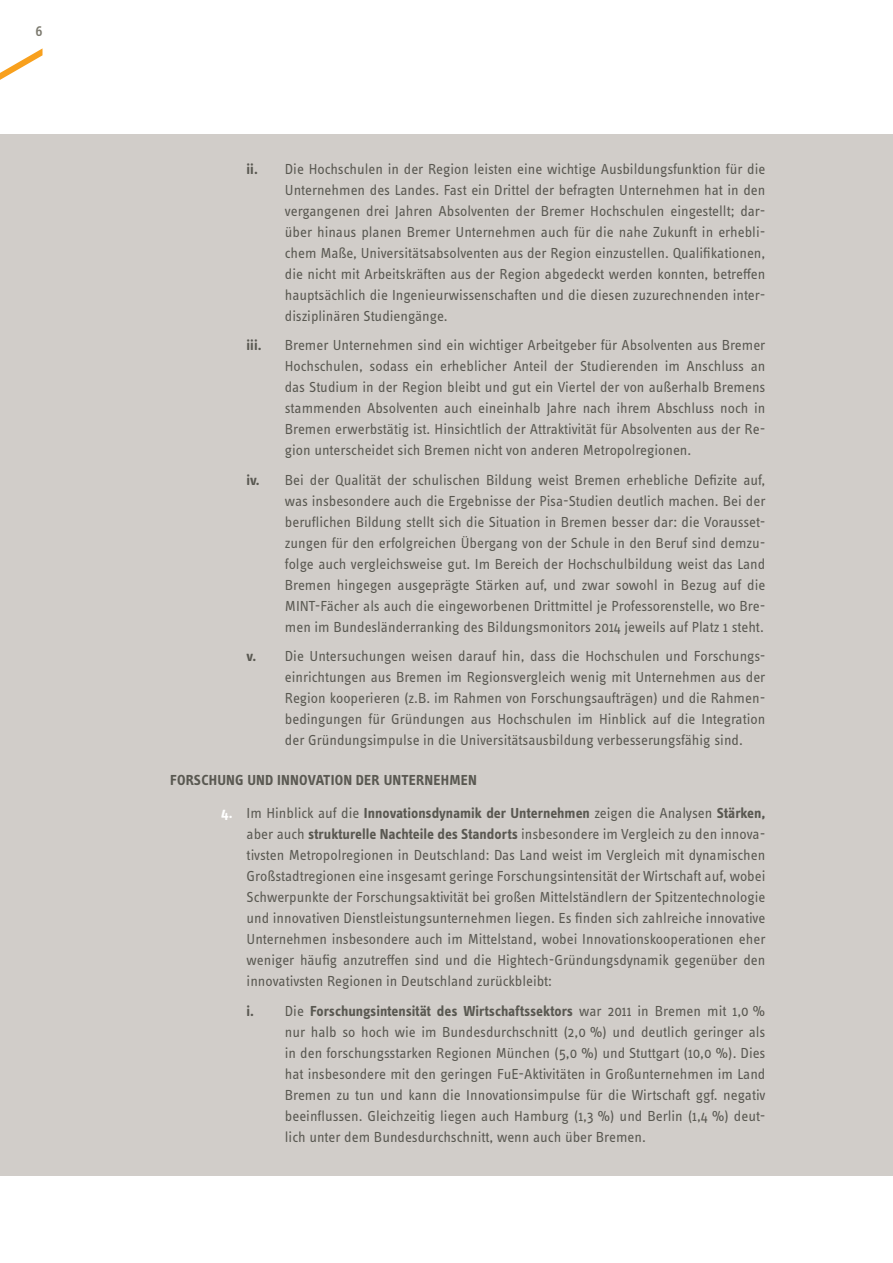
<style>
.page{position:relative;width:893px;height:1263px;background:#fff}
.page>*{position:absolute;margin:0;border:0;box-sizing:border-box;transform-origin:0 0}
.t1{font:15px/21px "Info OT Text";color:#595851;text-align:justify}
.t2{font:700 15px "Info OT Text";letter-spacing:.01em;color:#595851}
.t3{font:500 15px "Info OT Text";color:#7c7a6f}
.s1{font-weight:700}
.s2{font-weight:700;color:#fff}
</style>
<div class="page">
<svg style="left:0;top:48px;width:43px;height:32px"></svg>
<div style="left:0;top:134px;width:893px;height:1042px;background:#d1cdc9"></div>
<p class="t3" style="left:35px;top:22px;width:9px">6</p>
<p class="t1" style="left:285px;top:158px;width:482px;text-indent:-38px"><span class="s1">ii.</span> Die Hochschulen in der Region leisten eine wichtige Ausbildungsfunktion für die Unternehmen des Landes. Fast ein Drittel der befragten Unternehmen hat in den vergangenen drei Jahren Absolventen der Bremer Hochschulen eingestellt; dar&shy;über hinaus planen Bremer Unternehmen auch für die nahe Zukunft in erhebli&shy;chem Maße, Universitätsabsolventen aus der Region einzustellen. Qualifikationen, die nicht mit Arbeitskräften aus der Region abgedeckt werden konnten, betreffen hauptsächlich die Ingenieurwissenschaften und die diesen zuzurechnenden inter&shy;disziplinären Studiengänge.</p>
<p class="t2" style="left:247px;top:336px;width:16px">iii.</p>
<p class="t1" style="left:285px;top:335px;width:482px">Bremer Unternehmen sind ein wichtiger Arbeitgeber für Absolventen aus Bremer Hochschulen, sodass ein erheblicher Anteil der Studierenden im Anschluss an das Studium in der Region bleibt und gut ein Viertel der von außerhalb Bremens stammenden Absolventen auch eineinhalb Jahre nach ihrem Abschluss noch in Bremen erwerbstätig ist. Hinsichtlich der Attraktivität für Absolventen aus der Re&shy;gion unterscheidet sich Bremen nicht von anderen Metropolregionen.</p>
<p class="t1" style="left:285px;top:469px;width:482px;text-indent:-38px"><span class="s1">iv.</span> Bei der Qualität der schulischen Bildung weist Bremen erhebliche Defizite auf, was insbesondere auch die Ergebnisse der Pisa-Studien deutlich machen. Bei der beruflichen Bildung stellt sich die Situation in Bremen besser dar: die Vorausset&shy;zungen für den erfolgreichen Übergang von der Schule in den Beruf sind demzu&shy;folge auch vergleichsweise gut. Im Bereich der Hochschulbildung weist das Land Bremen hingegen ausgeprägte Stärken auf, und zwar sowohl in Bezug auf die MINT-Fächer als auch die eingeworbenen Drittmittel je Professorenstelle, wo Bre&shy;men im Bundesländerranking des Bildungsmonitors 2014 jeweils auf Platz 1 steht.</p>
<p class="t1" style="left:285px;top:646px;width:482px;text-indent:-38px"><span class="s1">v.</span> Die Untersuchungen weisen darauf hin, dass die Hochschulen und Forschungs&shy;einrichtungen aus Bremen im Regionsvergleich wenig mit Unternehmen aus der Region kooperieren (z.B. im Rahmen von Forschungsaufträgen) und die Rahmen&shy;bedingungen für Gründungen aus Hochschulen im Hinblick auf die Integration der Gründungsimpulse in die Universitätsausbildung verbesserungsfähig sind.</p>
<p class="t2" style="left:170px;top:770px;width:308px">FORSCHUNG UND INNOVATION DER UNTERNEHMEN</p>
<p class="t1" style="left:247px;top:803px;width:520px;text-indent:-26px"><span class="s2">4.</span> Im Hinblick auf die <span class="s1">Innovationsdynamik der Unternehmen</span> zeigen die Analysen <span class="s1">Stärken, </span>aber auch <span class="s1">strukturelle Nachteile des Standorts</span> insbesondere im Vergleich zu den innova&shy;tivsten Metropolregionen in Deutschland: Das Land weist im Vergleich mit dynamischen Großstadtregionen eine insgesamt geringe Forschungsintensität der Wirtschaft auf, wobei Schwerpunkte der Forschungsaktivität bei großen Mittelständlern der Spitzentechnologie und innovativen Dienstleistungsunternehmen liegen. Es finden sich zahlreiche innovative Unternehmen insbesondere auch im Mittelstand, wobei Innovationskooperationen eher weniger häufig anzutreffen sind und die Hightech-Gründungsdynamik gegenüber den innovativsten Regionen in Deutschland zurückbleibt:</p>
<p class="t1" style="left:285px;top:1000px;width:482px;text-indent:-38px"><span class="s1">i.</span> Die <span class="s1">Forschungsintensität des Wirtschaftssektors</span> war 2011 in Bremen mit 1,0 % nur halb so hoch wie im Bundesdurchschnitt (2,0 %) und deutlich geringer als in den forschungsstarken Regionen München (5,0 %) und Stuttgart (10,0 %). Dies hat insbesondere mit den geringen FuE-Aktivitäten in Großunternehmen im Land Bremen zu tun und kann die Innovationsimpulse für die Wirtschaft ggf. negativ beeinflussen. Gleichzeitig liegen auch Hamburg (1,3 %) und Berlin (1,4 %) deut&shy;lich unter dem Bundesdurchschnitt, wenn auch über Bremen.</p>
</div>
